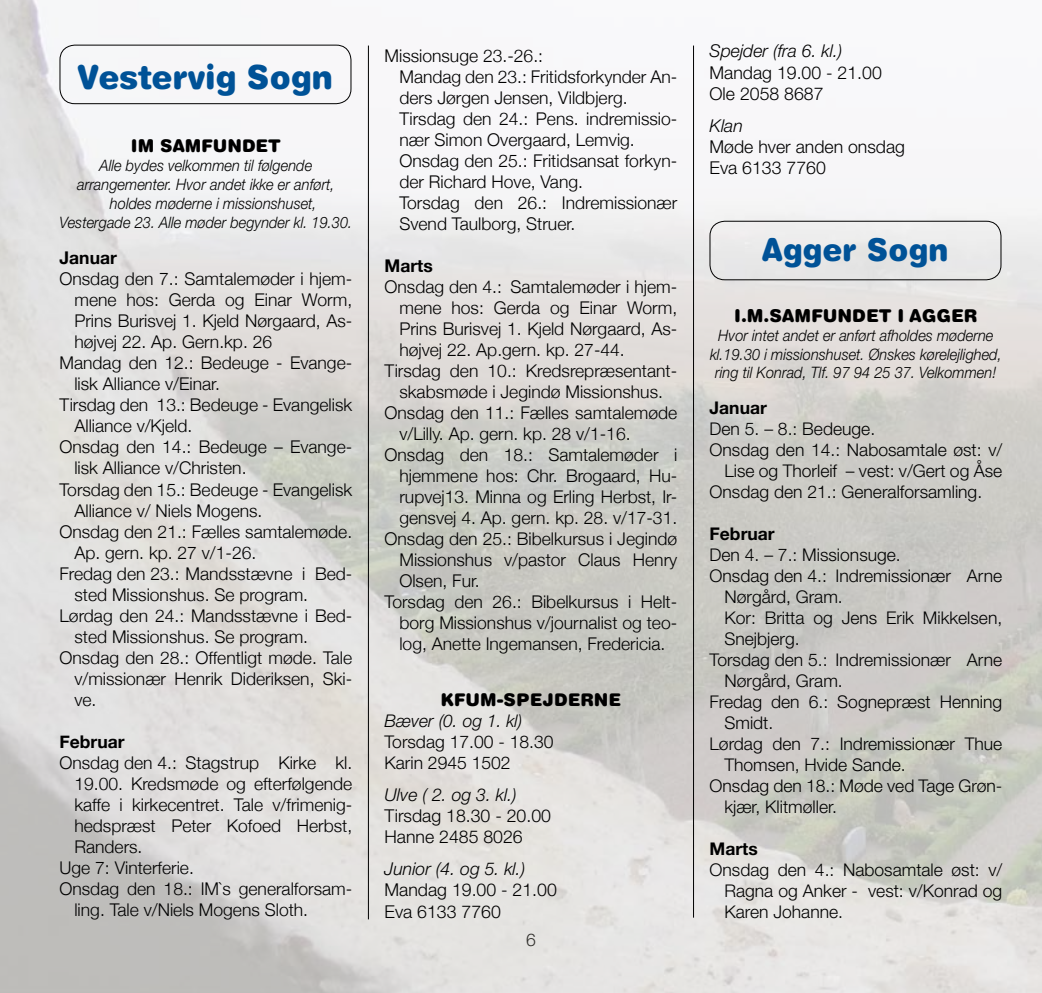
<style>
.page{position:relative;width:1042px;height:993px;background:#fff}
.page>*{position:absolute;margin:0;border:0;box-sizing:border-box;transform-origin:0 0}
.t1{font:900 33.25px "Helvetica Rounded LT Std";color:#005297;scale:.95 1}
.t2{font:900 31.5px "Helvetica Rounded LT Std";color:#005297;scale:.95 1}
.t3{font:300 17.68px/21.2px "Helvetica Neue LT Std";color:#000}
.t4{font:italic 300 17.68px "Helvetica Neue LT Std";color:#000}
.t5{font:900 17.68px "Helvetica Rounded LT Std";color:#000}
.t6{font:300 17.5px/21px "Helvetica Neue";color:#000}
.t7{font:300 17.5px/21px "Helvetica Neue LT Std";color:#000}
.t8{font:900 17.5px "Helvetica Rounded LT Std";color:#000}
.t9{font:700 17.5px "Helvetica Neue";color:#000}
.t10{font:700 17.5px "Helvetica Neue LT Std";color:#000}
.t11{font:italic 300 17.5px "Helvetica Neue LT Std";color:#000}
.t12{font:italic 300 15.75px/18.9px "Helvetica Neue LT Std";color:#000;text-align:center;scale:.93 1}
</style>
<div class="page">
<img style="left:0;top:0;width:1042px;height:992px">
<div style="left:60px;top:45px;width:291px;height:59px;border:1px solid #000;border-radius:15px"></div>
<hr style="left:368px;top:46px;width:1px;height:873px;background:#000">
<hr style="left:693px;top:46px;width:1px;height:871px;background:#000">
<div style="left:709px;top:221px;width:292px;height:59px;border:1px solid #000;border-radius:15px"></div>
<h1 class="t1" style="left:77px;top:56px;width:271px">Vestervig Sogn</h1>
<p class="t8" style="left:131px;top:134px;width:138px">IM SAMFUNDET</p>
<p class="t12" style="left:100px;top:155px;width:230px">Alle bydes velkommen til følgende</p>
<p class="t12" style="left:77px;top:174px;width:278px">arrangementer. Hvor andet ikke er anført,</p>
<p class="t12" style="left:110px;top:193px;width:224px">holdes møderne i missionshuset,</p>
<p class="t12" style="left:60px;top:212px;width:316px">Vestergade 23. Alle møder begynder kl. 19.30.</p>
<p class="t9" style="left:60px;top:242px;width:59px">Januar</p>
<p class="t6" style="left:60px;top:267px;width:294px">Onsdag den 7.: Samtalemøder i hjem-</p>
<p class="t6" style="left:74px;top:288px;width:279px">mene hos: Gerda og Einar Worm,</p>
<p class="t6" style="left:74px;top:309px;width:279px">Prins Burisvej 1. Kjeld Nørgaard, As-</p>
<p class="t6" style="left:74px;top:330px;width:199px">højvej 22. Ap. Gern.kp. 26</p>
<p class="t6" style="left:60px;top:351px;width:294px">Mandag den 12.: Bedeuge - Evange-</p>
<p class="t6" style="left:74px;top:372px;width:147px">lisk Alliance v/Einar.</p>
<p class="t6" style="left:60px;top:393px;width:294px">Tirsdag den 13.: Bedeuge - Evangelisk</p>
<p class="t6" style="left:74px;top:414px;width:119px">Alliance v/Kjeld.</p>
<p class="t6" style="left:60px;top:435px;width:294px">Onsdag den 14.: Bedeuge – Evange-</p>
<p class="t6" style="left:74px;top:456px;width:174px">lisk Alliance v/Christen.</p>
<p class="t6" style="left:60px;top:477px;width:294px">Torsdag den 15.: Bedeuge - Evangelisk</p>
<p class="t6" style="left:74px;top:498px;width:190px">Alliance v/ Niels Mogens.</p>
<p class="t6" style="left:60px;top:519px;width:294px">Onsdag den 21.: Fælles samtalemøde.</p>
<p class="t6" style="left:74px;top:540px;width:183px">Ap. gern. kp. 27 v/1-26.</p>
<p class="t6" style="left:60px;top:561px;width:294px">Fredag den 23.: Mandsstævne i Bed-</p>
<p class="t6" style="left:74px;top:582px;width:235px">sted Missionshus. Se program.</p>
<p class="t6" style="left:60px;top:603px;width:294px">Lørdag den 24.: Mandsstævne i Bed-</p>
<p class="t6" style="left:74px;top:624px;width:235px">sted Missionshus. Se program.</p>
<p class="t6" style="left:60px;top:645px;width:294px">Onsdag den 28.: Offentligt møde. Tale</p>
<p class="t6" style="left:74px;top:666px;width:279px">v/missionær Henrik Dideriksen, Ski-</p>
<p class="t6" style="left:74px;top:687px;width:24px">ve.</p>
<p class="t9" style="left:60px;top:725px;width:67px">Februar</p>
<p class="t6" style="left:60px;top:750px;width:294px">Onsdag den 4.: Stagstrup Kirke kl.</p>
<p class="t6" style="left:74px;top:771px;width:279px">19.00. Kredsmøde og efterfølgende</p>
<p class="t6" style="left:74px;top:792px;width:279px">kaffe i kirkecentret. Tale v/frimenig-</p>
<p class="t6" style="left:74px;top:813px;width:279px">hedspræst Peter Kofoed Herbst,</p>
<p class="t6" style="left:74px;top:834px;width:70px">Randers.</p>
<p class="t6" style="left:60px;top:855px;width:136px">Uge 7: Vinterferie.</p>
<p class="t6" style="left:60px;top:876px;width:294px">Onsdag den 18.: IM`s generalforsam-</p>
<p class="t6" style="left:74px;top:897px;width:235px">ling. Tale v/Niels Mogens Sloth.</p>
<p class="t6" style="left:399px;top:44px;width:279px;text-indent:-15px">Missionsuge 23.-26.:<br>Mandag den 23.: Fritidsforkynder An&shy;ders Jørgen Jensen, Vildbjerg.<br>Tirsdag den 24.: Pens. indremissio&shy;nær Simon Overgaard, Lemvig.<br>Onsdag den 25.: Fritidsansat forkyn&shy;der Richard Hove, Vang.<br>Torsdag den 26.: Indremissionær<br>Svend Taulborg, Struer.</p>
<p class="t9" style="left:384px;top:250px;width:50px">Marts</p>
<p class="t6" style="left:384px;top:275px;width:294px">Onsdag den 4.: Samtalemøder i hjem-</p>
<p class="t6" style="left:399px;top:296px;width:279px">mene hos: Gerda og Einar Worm,</p>
<p class="t6" style="left:399px;top:317px;width:279px">Prins Burisvej 1. Kjeld Nørgaard, As-</p>
<p class="t6" style="left:399px;top:338px;width:227px">højvej 22. Ap.gern. kp. 27-44.</p>
<p class="t6" style="left:384px;top:359px;width:294px">Tirsdag den 10.: Kredsrepræsentant-</p>
<p class="t6" style="left:399px;top:380px;width:265px">skabsmøde i Jegindø Missionshus.</p>
<p class="t6" style="left:384px;top:401px;width:294px">Onsdag den 11.: Fælles samtalemøde</p>
<p class="t6" style="left:399px;top:422px;width:233px">v/Lilly. Ap. gern. kp. 28 v/1-16.</p>
<p class="t6" style="left:384px;top:443px;width:294px">Onsdag den 18.: Samtalemøder i</p>
<p class="t6" style="left:399px;top:464px;width:279px">hjemmene hos: Chr. Brogaard, Hu-</p>
<p class="t6" style="left:399px;top:485px;width:279px">rupvej13. Minna og Erling Herbst, Ir-</p>
<p class="t6" style="left:399px;top:506px;width:279px">gensvej 4. Ap. gern. kp. 28. v/17-31.</p>
<p class="t6" style="left:384px;top:527px;width:294px">Onsdag den 25.: Bibelkursus i Jegindø</p>
<p class="t6" style="left:399px;top:548px;width:279px">Missionshus v/pastor Claus Henry</p>
<p class="t6" style="left:399px;top:569px;width:82px">Olsen, Fur.</p>
<p class="t6" style="left:384px;top:590px;width:294px">Torsdag den 26.: Bibelkursus i Helt-</p>
<p class="t6" style="left:399px;top:611px;width:279px">borg Missionshus v/journalist og teo-</p>
<p class="t6" style="left:399px;top:632px;width:267px">log, Anette Ingemansen, Fredericia.</p>
<p class="t8" style="left:441px;top:688px;width:180px">KFUM-SPEJDERNE</p>
<p class="t11" style="left:384px;top:710px;width:139px">Bæver (0. og 1. kl)</p>
<p class="t7" style="left:384px;top:730px;width:170px">Torsdag 17.00 - 18.30<br>Karin 2945 1502</p>
<p class="t4" style="left:384px;top:783px;width:134px">Ulve ( 2. og 3. kl.)</p>
<p class="t3" style="left:384px;top:804px;width:168px">Tirsdag 18.30 - 20.00<br>Hanne 2485 8026</p>
<p class="t4" style="left:384px;top:858px;width:142px">Junior (4. og 5. kl.)</p>
<p class="t3" style="left:384px;top:878px;width:174px">Mandag 19.00 - 21.00<br>Eva 6133 7760</p>
<p class="t7" style="left:526px;top:928px;width:11px">6</p>
<p class="t4" style="left:709px;top:40px;width:134px">Spejder (fra 6. kl.)</p>
<p class="t3" style="left:709px;top:61px;width:174px">Mandag 19.00 - 21.00<br>Ole 2058 8687</p>
<p class="t4" style="left:709px;top:115px;width:35px">Klan</p>
<p class="t3" style="left:709px;top:135px;width:197px">Møde hver anden onsdag<br>Eva 6133 7760</p>
<h2 class="t2" style="left:762px;top:229px;width:197px">Agger Sogn</h2>
<p class="t5" style="left:734px;top:304px;width:50px">I.M.Samfund</p>
<p class="t5" style="left:866px;top:304px;width:113px">et i Agger</p>
<p class="t12" style="left:710px;top:325px;width:315px">Hvor intet andet er anført afholdes møderne kl.19.30 i missionshuset. Ønskes kørelejlighed, ring til Konrad, Tlf. 97 94 25 37. Velkommen!</p>
<p class="t10" style="left:709px;top:396px;width:59px">Januar</p>
<p class="t7" style="left:709px;top:417px;width:167px">Den 5. – 8.: Bedeuge.</p>
<p class="t7" style="left:709px;top:438px;width:294px">Onsdag den 14.: Nabosamtale øst: v/</p>
<p class="t7" style="left:724px;top:459px;width:279px">Lise og Thorleif – vest: v/Gert og Åse</p>
<p class="t7" style="left:709px;top:480px;width:274px">Onsdag den 21.: Generalforsamling.</p>
<p class="t10" style="left:709px;top:522px;width:67px">Februar</p>
<p class="t7" style="left:709px;top:543px;width:193px">Den 4. – 7.: Missionsuge.</p>
<p class="t7" style="left:709px;top:564px;width:294px">Onsdag den 4.: Indremissionær Arne</p>
<p class="t7" style="left:724px;top:585px;width:120px">Nørgård, Gram.</p>
<p class="t7" style="left:724px;top:606px;width:279px">Kor: Britta og Jens Erik Mikkelsen,</p>
<p class="t7" style="left:724px;top:627px;width:77px">Snejbjerg.</p>
<p class="t7" style="left:709px;top:648px;width:294px">Torsdag den 5.: Indremissionær Arne</p>
<p class="t7" style="left:724px;top:669px;width:120px">Nørgård, Gram.</p>
<p class="t7" style="left:709px;top:690px;width:294px">Fredag den 6.: Sognepræst Henning</p>
<p class="t7" style="left:724px;top:711px;width:50px">Smidt.</p>
<p class="t7" style="left:709px;top:732px;width:294px">Lørdag den 7.: Indremissionær Thue</p>
<p class="t7" style="left:724px;top:753px;width:183px">Thomsen, Hvide Sande.</p>
<p class="t7" style="left:709px;top:774px;width:294px">Onsdag den 18.: Møde ved Tage Grøn-</p>
<p class="t7" style="left:724px;top:795px;width:114px">kjær, Klitmøller.</p>
<p class="t10" style="left:709px;top:837px;width:50px">Marts</p>
<p class="t7" style="left:724px;top:858px;width:279px;text-align:justify;text-indent:-15px">Onsdag den 4.: Nabosamtale øst: v/ Ragna og Anker - vest: v/Konrad og Karen Johanne.</p>
</div>
